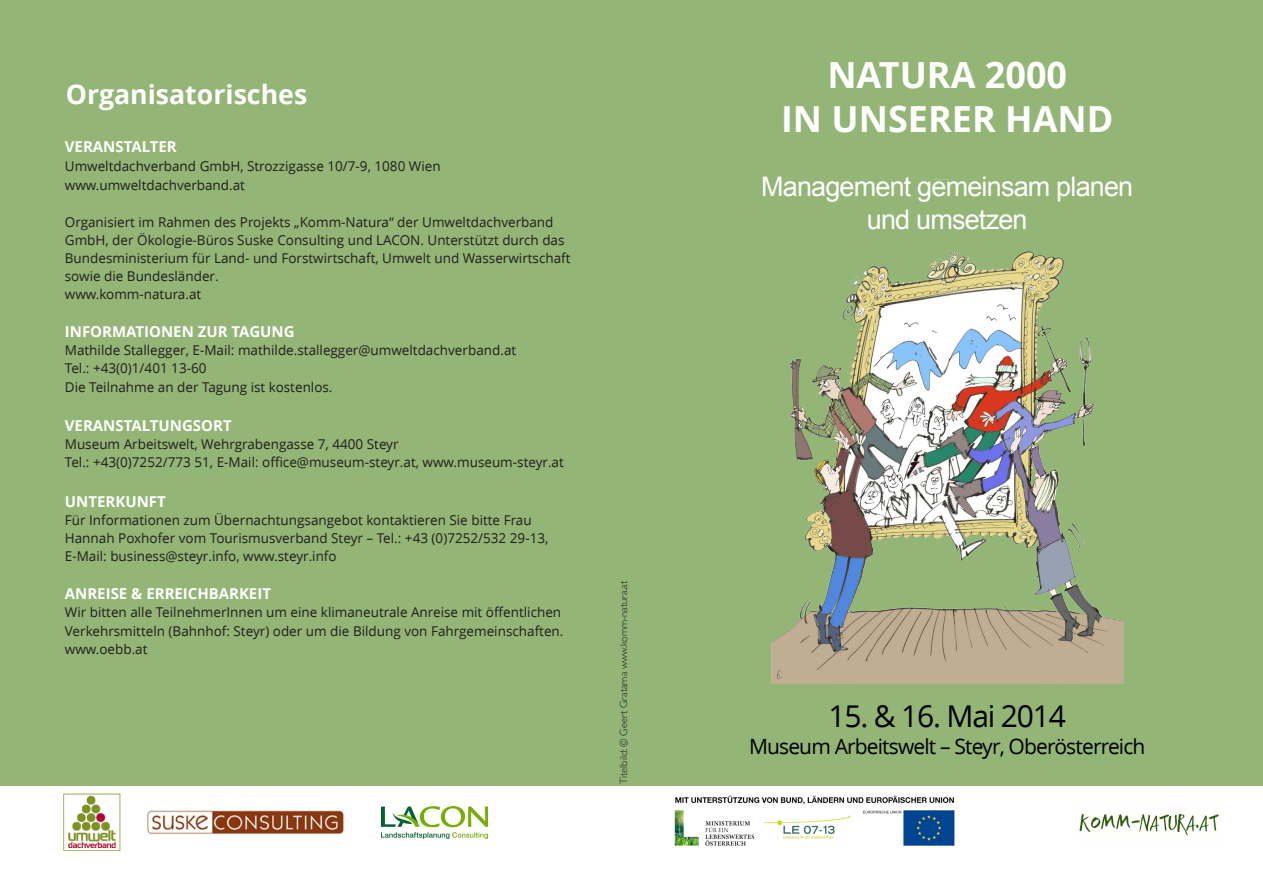
<style>
.page{position:relative;width:1263px;height:893px;background:#93b576}
.page>*{position:absolute;margin:0;border:0;box-sizing:border-box;transform-origin:0 0}
.t1{font:700 36px "Open Sans";color:#fff}
.t2{font:30px "Open Sans";letter-spacing:-.04em;color:#000}
.t3{font:27px "Arial";letter-spacing:-.03em;color:#fff}
.t4{font:700 26.7px "Open Sans";color:#fff}
.t5{font:21px "Open Sans";letter-spacing:-.04em;color:#000}
.t6{font:700 15px "Open Sans";color:#fff}
.t7{font:13.5px/18.1px "Open Sans";color:#231f20}
.t8{font:300 10.5px "Gill Sans MT Pro";color:#231f20}
</style>
<div class="page">
<img style="left:771px;top:250px;width:352px;height:434px">
<div style="left:0;top:786px;width:1263px;height:107px;background:#fff"></div>
<img style="left:674px;top:796px;width:281px;height:50px">
<img style="left:381px;top:806px;width:106px;height:32px">
<img style="left:64px;top:794px;width:56px;height:56px">
<img style="left:147px;top:810px;width:197px;height:24px">
<img style="left:1079px;top:813px;width:140px;height:23px">
<p class="t4" style="left:66px;top:80px;width:243px">Organisatorisches</p>
<p class="t6" style="left:65px;top:138px;width:114px">VERANSTALTER</p>
<p class="t7" style="left:65px;top:157px;width:377px">Umweltdachverband GmbH, Strozzigasse 10/7-9, 1080 Wien</p>
<p class="t7" style="left:65px;top:176px;width:182px">www.umweltdachverband.at</p>
<p class="t7" style="left:65px;top:213px;width:507px">Organisiert im Rahmen des Projekts „Komm-Natura“ der Umweltdachverband GmbH, der Ökologie-Büros Suske Consulting und LACON. Unterstützt durch das Bundesministerium für Land- und Forstwirtschaft, Umwelt und Wasserwirtschaft sowie die Bundesländer.<br>www.komm-natura.at</p>
<p class="t6" style="left:65px;top:323px;width:231px">INFORMATIONEN ZUR TAGUNG</p>
<p class="t7" style="left:65px;top:342px;width:453px">Mathilde Stallegger, E-Mail: mathilde.stallegger@umweltdachverband.at</p>
<p class="t7" style="left:65px;top:360px;width:143px">Tel.: +43(0)1/401 13-60</p>
<p class="t7" style="left:65px;top:378px;width:269px">Die Teilnahme an der Tagung ist kostenlos.</p>
<p class="t6" style="left:65px;top:417px;width:168px">VERANSTALTUNGSORT</p>
<p class="t7" style="left:65px;top:435px;width:335px">Museum Arbeitswelt, Wehrgrabengasse 7, 4400 Steyr</p>
<p class="t7" style="left:65px;top:454px;width:501px">Tel.: +43(0)7252/773 51, E-Mail: office@museum-steyr.at, www.museum-steyr.at</p>
<p class="t6" style="left:65px;top:493px;width:102px">UNTERKUNFT</p>
<p class="t7" style="left:65px;top:511px;width:468px">Für Informationen zum Übernachtungsangebot kontaktieren Sie bitte Frau</p>
<p class="t7" style="left:65px;top:529px;width:485px">Hannah Poxhofer vom Tourismusverband Steyr – Tel.: +43 (0)7252/532 29-13,</p>
<p class="t7" style="left:65px;top:548px;width:273px">E-Mail: business@steyr.info, www.steyr.info</p>
<p class="t6" style="left:65px;top:585px;width:208px">ANREISE &amp; ERREICHBARKEIT</p>
<p class="t7" style="left:65px;top:604px;width:500px">Wir bitten alle TeilnehmerInnen um eine klimaneutrale Anreise mit öffentlichen<br>Verkehrsmitteln (Bahnhof: Steyr) oder um die Bildung von Fahrgemeinschaften.</p>
<p class="t7" style="left:65px;top:640px;width:84px">www.oebb.at</p>
<p class="t8" style="left:617px;top:784px;width:205px;rotate:-90deg">Titelbild: © Geert Gratama www.komm-natura.at</p>
<p class="t1" style="left:827px;top:55px;width:241px">NATURA 2000</p>
<p class="t1" style="left:781px;top:98px;width:334px">IN UNSERER HAND</p>
<p class="t3" style="left:761px;top:169px;width:374px">Management gemeinsam planen</p>
<p class="t3" style="left:867px;top:202px;width:162px">und umsetzen</p>
<p class="t2" style="left:829px;top:699px;width:239px">15. &amp; 16. Mai 2014</p>
<p class="t5" style="left:749px;top:734px;width:398px">Museum Arbeitswelt – Steyr, Oberösterreich</p>
</div>
